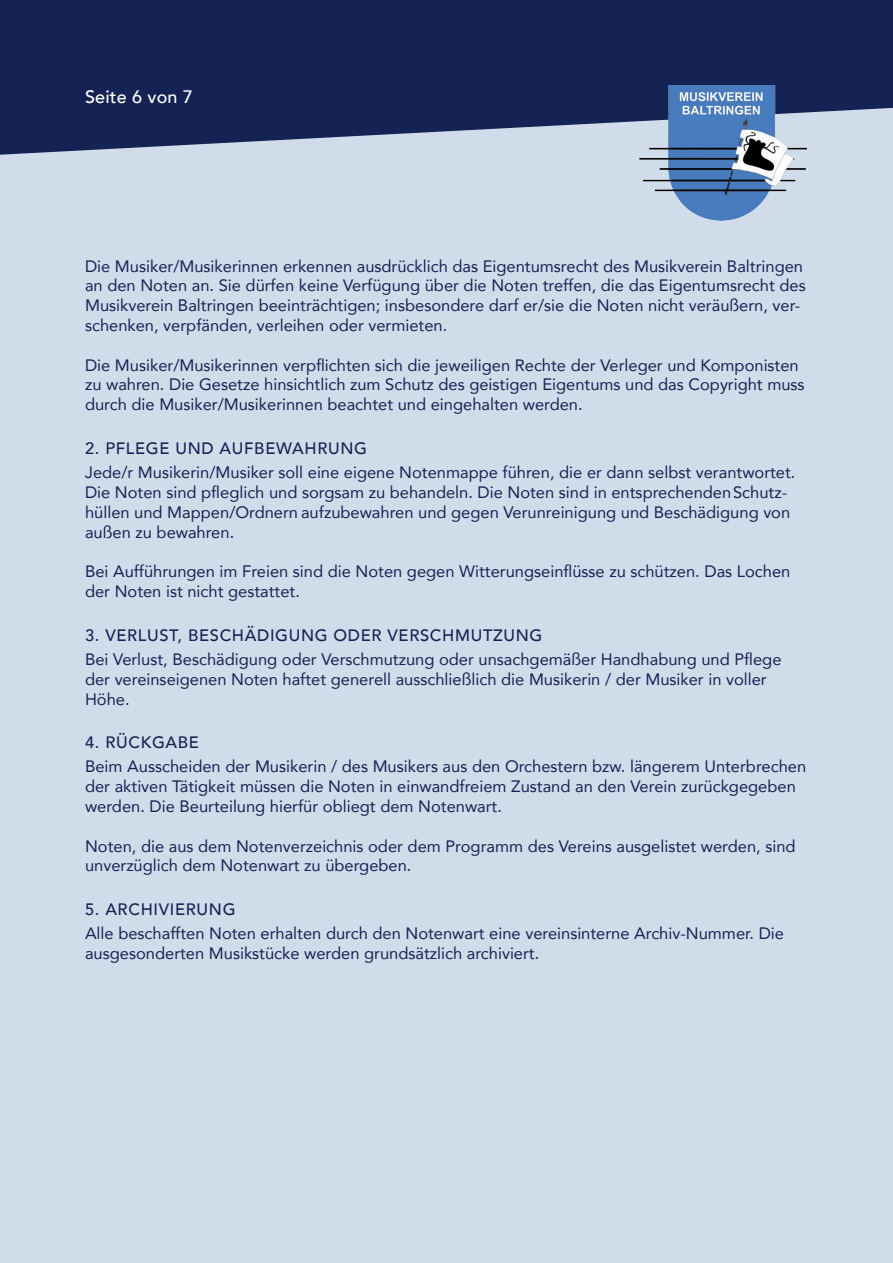
<style>
.page{position:relative;width:893px;height:1263px;background:#d0dcea}
.page>*{position:absolute;margin:0;border:0;box-sizing:border-box;transform-origin:0 0}
.t1{font:500 18px "Avenir";letter-spacing:.01em;color:#fff}
.Fließtext_MVB{font:16.5px/19.8px "Avenir";color:#142353}
.Überschrift_2_MVB{font:500 16.5px "Avenir";letter-spacing:.04em;color:#142353}
</style>
<div class="page">
<svg style="left:0;top:0;width:893px;height:155px;background:#293864"></svg>
<img style="left:640px;top:85px;width:167px;height:136px">
<p class="t1" style="left:85px;top:81px;width:109px">Seite 6 von 7</p>
<p class="Fließtext_MVB" style="left:85px;top:256px;width:722px">Die Musiker/Musikerinnen erkennen ausdrücklich das Eigentumsrecht des Musikverein Baltringen an den Noten an. Sie dürfen keine Verfügung über die Noten treffen, die das Eigentumsrecht des Musikverein Baltringen beeinträchtigen; insbesondere darf er/sie die Noten nicht veräußern, ver&shy;schenken, verpfänden, verleihen oder vermieten.</p>
<p class="Fließtext_MVB" style="left:85px;top:355px;width:721px">Die Musiker/Musikerinnen verpflichten sich die jeweiligen Rechte der Verleger und Komponisten zu wahren. Die Gesetze hinsichtlich zum Schutz des geistigen Eigentums und das Copyright muss durch die Musiker/Musikerinnen beachtet und eingehalten werden.</p>
<p class="Überschrift_2_MVB" style="left:85px;top:434px;width:283px">2. PFLEGE UND AUFBEWAHRUNG</p>
<p class="Fließtext_MVB" style="left:85px;top:462px;width:712px">Jede/r Musikerin/Musiker soll eine eigene Notenmappe führen, die er dann selbst verantwortet.<br>Die Noten sind pfleglich und sorgsam zu behandeln. Die Noten sind in entsprechendenSchutz&shy;hüllen und Mappen/Ordnern aufzubewahren und gegen Verunreinigung und Beschädigung von außen zu bewahren.</p>
<p class="Fließtext_MVB" style="left:85px;top:561px;width:707px">Bei Aufführungen im Freien sind die Noten gegen Witterungseinflüsse zu schützen. Das Lochen der Noten ist nicht gestattet.</p>
<p class="Überschrift_2_MVB" style="left:85px;top:621px;width:459px">3. VERLUST, BESCHÄDIGUNG ODER VERSCHMUTZUNG</p>
<p class="Fließtext_MVB" style="left:85px;top:649px;width:698px">Bei Verlust, Beschädigung oder Verschmutzung oder unsachgemäßer Handhabung und Pflege der vereinseigenen Noten haftet generell ausschließlich die Musikerin / der Musiker in voller<br>Höhe.</p>
<p class="Überschrift_2_MVB" style="left:85px;top:728px;width:115px">4. RÜCKGABE</p>
<p class="Fließtext_MVB" style="left:85px;top:756px;width:723px">Beim Ausscheiden der Musikerin / des Musikers aus den Orchestern bzw. längerem Unterbrechen der aktiven Tätigkeit müssen die Noten in einwandfreiem Zustand an den Verein zurückgegeben werden. Die Beurteilung hierfür obliegt dem Notenwart.</p>
<p class="Fließtext_MVB" style="left:85px;top:835px;width:712px">Noten, die aus dem Notenverzeichnis oder dem Programm des Vereins ausgelistet werden, sind unverzüglich dem Notenwart zu übergeben.</p>
<p class="Überschrift_2_MVB" style="left:85px;top:895px;width:152px">5. ARCHIVIERUNG</p>
<p class="Fließtext_MVB" style="left:85px;top:923px;width:700px">Alle beschafften Noten erhalten durch den Notenwart eine vereinsinterne Archiv-Nummer. Die ausgesonderten Musikstücke werden grundsätzlich archiviert.</p>
</div>
